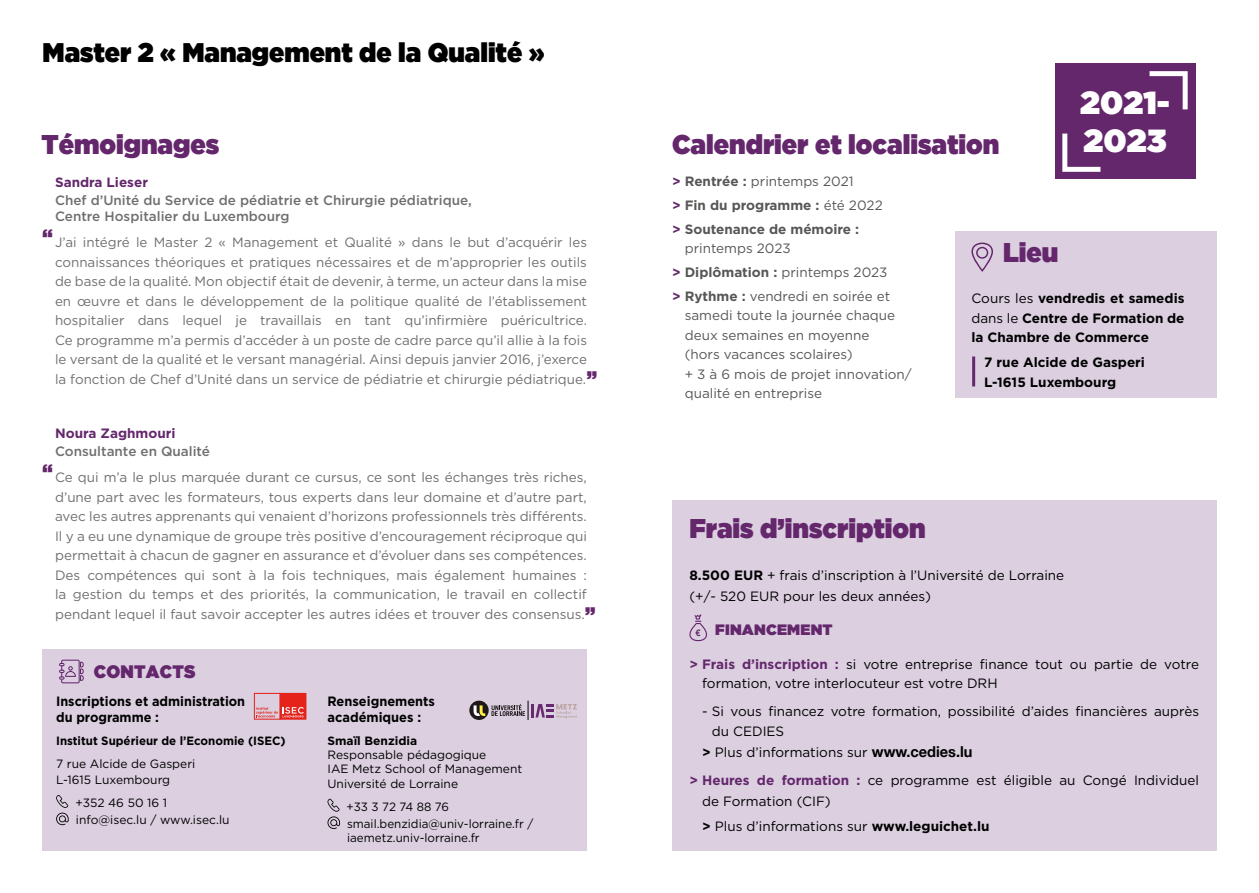
<style>
.page{position:relative;width:1259px;height:893px;background:#fff}
.page>*{position:absolute;margin:0;border:0;box-sizing:border-box;transform-origin:0 0}
.t1{font:31.8px/38.2px "Gotham Ultra";color:#fff}
.t2{font:27px "Gotham Ultra";color:#64276c;scale:.95 1}
.t3{font:26.85px "Gotham Ultra";color:#000;scale:.95 1}
.t4{font:19.5px "Gotham Ultra";color:#64276c;scale:.95 1}
.t5{font:18px "Gotham Ultra";letter-spacing:.015em;color:#64276c;scale:.95 1}
.t6{font:15px "Gotham Ultra";letter-spacing:.015em;color:#64276c}
.t7{font:13.5px/19.5px "Gotham";color:#706f6f;text-align:justify}
.t8{font:13.5px/19.5px "Gotham";color:#000}
.t9{font:13.5px/19.5px "Gotham";color:#575756}
.t10{font:700 13.5px/19.5px "Gotham";color:#000;text-align:justify}
.t11{font:500 13.5px/16.2px "Gotham";color:#706f6f}
.t12{font:700 13.5px/23.7px "Gotham";color:#575756}
.t13{font:700 13.5px/16.2px "Gotham";color:#000;scale:.94 1}
.t14{font:700 13.5px "Gotham";color:#64276c}
.t15{font:700 13.5px/16.2px "Gotham";color:#000;scale:.95 1}
.t16{font:12px/16.5px "Gotham";color:#000}
.t17{font:700 12px "Gotham";color:#000;scale:.96 1}
.t18{font:700 12px "Gotham";color:#000}
.s1{color:#64276c}
.s2{font-weight:400}
.s3{font-weight:700;color:#64276c}
.s4{font-weight:700}
.s5{font-family:"Helvetica Neue";font-weight:700;font-size:9px}
.s6{font-family:"Helvetica Neue";font-weight:700;font-size:15px}
</style>
<div class="page">
<div style="left:955px;top:231px;width:261px;height:167px;background:#dbcfe0"></div>
<svg style="left:971px;top:243px;width:22px;height:29px"></svg>
<hr style="left:972px;top:356px;width:3px;height:30px;background:#64276c">
<div style="left:43px;top:649px;width:544px;height:202px;background:#dbcfe0"></div>
<svg style="left:59px;top:660px;width:25px;height:23px"></svg>
<svg style="left:56px;top:795px;width:13px;height:30px"></svg>
<svg style="left:327px;top:799px;width:13px;height:30px"></svg>
<div style="left:254px;top:693px;width:27px;height:27px;border:1px solid #e5231b"></div>
<div style="left:280px;top:693px;width:26px;height:26px;background:#e5231b"></div>
<div style="left:280px;top:693px;width:26px;height:27px;border:1px solid #e5231b"></div>
<svg style="left:256px;top:707px;width:48px;height:10px"></svg>
<div style="left:1054px;top:64px;width:141px;height:115px;background:#64276c"></div>
<svg style="left:1062px;top:134px;width:38px;height:38px"></svg>
<svg style="left:1149px;top:71px;width:38px;height:38px"></svg>
<div style="left:672px;top:500px;width:544px;height:350px;background:#dbcfe0"></div>
<svg style="left:689px;top:614px;width:18px;height:27px"></svg>
<div style="left:469px;top:701px;width:20px;height:19px;background:#1e181a;border-radius:50%"></div>
<svg style="left:473px;top:705px;width:12px;height:11px"></svg>
<svg style="left:491px;top:701px;width:86px;height:19px"></svg>
<h3 class="t3" style="left:43px;top:37px;width:530px">Master 2 « Management de la Qualité »</h3>
<h2 class="t2" style="left:41px;top:129px;width:189px">Témoignages</h2>
<p class="t14" style="left:55px;top:174px;width:94px">Sandra Lieser</p>
<p class="t11" style="left:55px;top:192px;width:418px">Chef d’Unité du Service de pédiatrie et Chirurgie pédiatrique,<br>Centre Hospitalier du Luxembourg</p>
<h3 class="t4" style="left:43px;top:225px;width:12px">“</h3>
<p class="t7" style="left:55px;top:233px;width:533px">J’ai intégré le Master 2 « Management et Qualité » dans le but d’acquérir les connaissances théoriques et pratiques nécessaires et de m’approprier les outils de base de la qualité. Mon objectif était de devenir, à terme, un acteur dans la mise en œuvre et dans le développement de la politique qualité de l’établissement hospitalier dans lequel je travaillais en tant qu’infirmière puéricultrice.<br>Ce programme m’a permis d’accéder à un poste de cadre parce qu’il allie à la fois le versant de la qualité et le versant managérial. Ainsi depuis janvier 2016, j’exerce la fonction de Chef d’Unité dans un service de pédiatrie et chirurgie pédiatrique.</p>
<h3 class="t4" style="left:587px;top:367px;width:12px">”</h3>
<p class="t14" style="left:55px;top:425px;width:122px">Noura Zaghmouri</p>
<p class="t11" style="left:55px;top:443px;width:157px">Consultante en Qualité</p>
<h3 class="t4" style="left:43px;top:460px;width:12px">“</h3>
<p class="t7" style="left:55px;top:467px;width:533px">Ce qui m’a le plus marquée durant ce cursus, ce sont les échanges très riches, d’une part avec les formateurs, tous experts dans leur domaine et d’autre part, avec les autres apprenants qui venaient d’horizons professionnels très différents.<br>Il y a eu une dynamique de groupe très positive d’encouragement réciproque qui permettait à chacun de gagner en assurance et d’évoluer dans ses compétences.<br>Des compétences qui sont à la fois techniques, mais également humaines : la gestion du temps et des priorités, la communication, le travail en collectif pendant lequel il faut savoir accepter les autres idées et trouver des consensus.</p>
<h3 class="t4" style="left:585px;top:603px;width:12px">”</h3>
<h3 class="t5" style="left:94px;top:661px;width:108px">CONTACTS</h3>
<p class="t13" style="left:56px;top:692px;width:203px">Inscriptions et administration du programme :</p>
<p class="t17" style="left:56px;top:733px;width:241px">Institut Supérieur de l’Economie (ISEC)</p>
<p class="t16" style="left:56px;top:755px;width:141px">7 rue Alcide de Gasperi<br>L-1615 Luxembourg</p>
<p class="t16" style="left:75px;top:795px;width:156px">+352 46 50 16 1 info@isec.lu / www.isec.lu</p>
<p class="t15" style="left:327px;top:692px;width:115px">Renseignements académiques :</p>
<p class="t18" style="left:327px;top:733px;width:91px">Smaïl Benzidia</p>
<p class="t16" style="left:327px;top:747px;width:196px;line-height:14.4px">Responsable pédagogique<br>IAE Metz School of Management<br>Université de Lorraine</p>
<p class="t16" style="left:346px;top:798px;width:188px">+33 3 72 74 88 76 smail.benzidia@univ-lorraine.fr /</p>
<p class="t16" style="left:347px;top:829px;width:134px">iaemetz.univ-lorraine.fr</p>
<h2 class="t2" style="left:672px;top:129px;width:346px">Calendrier et localisation</h2>
<h1 class="t1" style="left:1080px;top:83px;width:91px">2021-<br>2023</h1>
<p class="t12" style="left:672px;top:169px;width:212px"><span class="s1">&gt;</span> Rentrée : <span class="s2">printemps 2021<br></span><span class="s1">&gt;</span> Fin du programme : <span class="s2">été 2022 </span><span class="s1">&gt;</span> Soutenance de mémoire :</p>
<p class="t9" style="left:672px;top:236px;width:220px;line-height:23.7px;text-indent:13px">printemps 2023<br><span class="s3">&gt;</span> <span class="s4">Diplômation :</span> printemps 2023 <span class="s3">&gt;</span> <span class="s4">Rythme :</span> vendredi en soirée et</p>
<p class="t9" style="left:685px;top:305px;width:228px">samedi toute la journée chaque deux semaines en moyenne<br>(hors vacances scolaires)<br>+ 3 à 6 mois de projet innovation/ qualité en entreprise</p>
<h2 class="t2" style="left:1003px;top:237px;width:60px">Lieu</h2>
<p class="t10" style="left:971px;top:288px;width:215px"><span class="s2">Cours les</span> vendredis et samedis <span class="s2">dans le</span> Centre de Formation de la Chambre de Commerce</p>
<p class="t10" style="left:984px;top:351px;width:162px;line-height:20.4px">7 rue Alcide de Gasperi<br>L-1615 Luxembourg</p>
<h2 class="t2" style="left:689px;top:513px;width:250px">Frais d’inscription</h2>
<p class="t8" style="left:689px;top:564px;width:376px;line-height:21px"><span class="s4">8.500 EUR</span> + frais d’inscription à l’Université de Lorraine (+/- 520 EUR pour les deux années)</p>
<p class="t6" style="left:695px;top:621px;width:139px"><span class="s5">€</span> FINANCEMENT</p>
<p class="t8" style="left:702px;top:654px;width:498px;text-indent:-13px"><span class="s3">&gt; Frais d’inscription :</span> si votre entreprise finance tout ou partie de votre formation, votre interlocuteur est votre DRH</p>
<p class="t8" style="left:712px;top:701px;width:489px;text-indent:-10px">- Si vous financez votre formation, possibilité d’aides financières auprès du CEDIES</p>
<p class="t8" style="left:689px;top:737px;width:511px;line-height:29px;text-indent:13px"><span class="s4">&gt;</span> Plus d’informations sur <span class="s6">www.cedies.lu<br></span><span class="s3">&gt; Heures de formation :</span> ce programme est éligible au Congé Individuel</p>
<p class="t8" style="left:702px;top:789px;width:289px;line-height:24.8px">de Formation (CIF)<br><span class="s4">&gt;</span> Plus d’informations sur <span class="s4">www.leguichet.lu</span></p>
</div>
